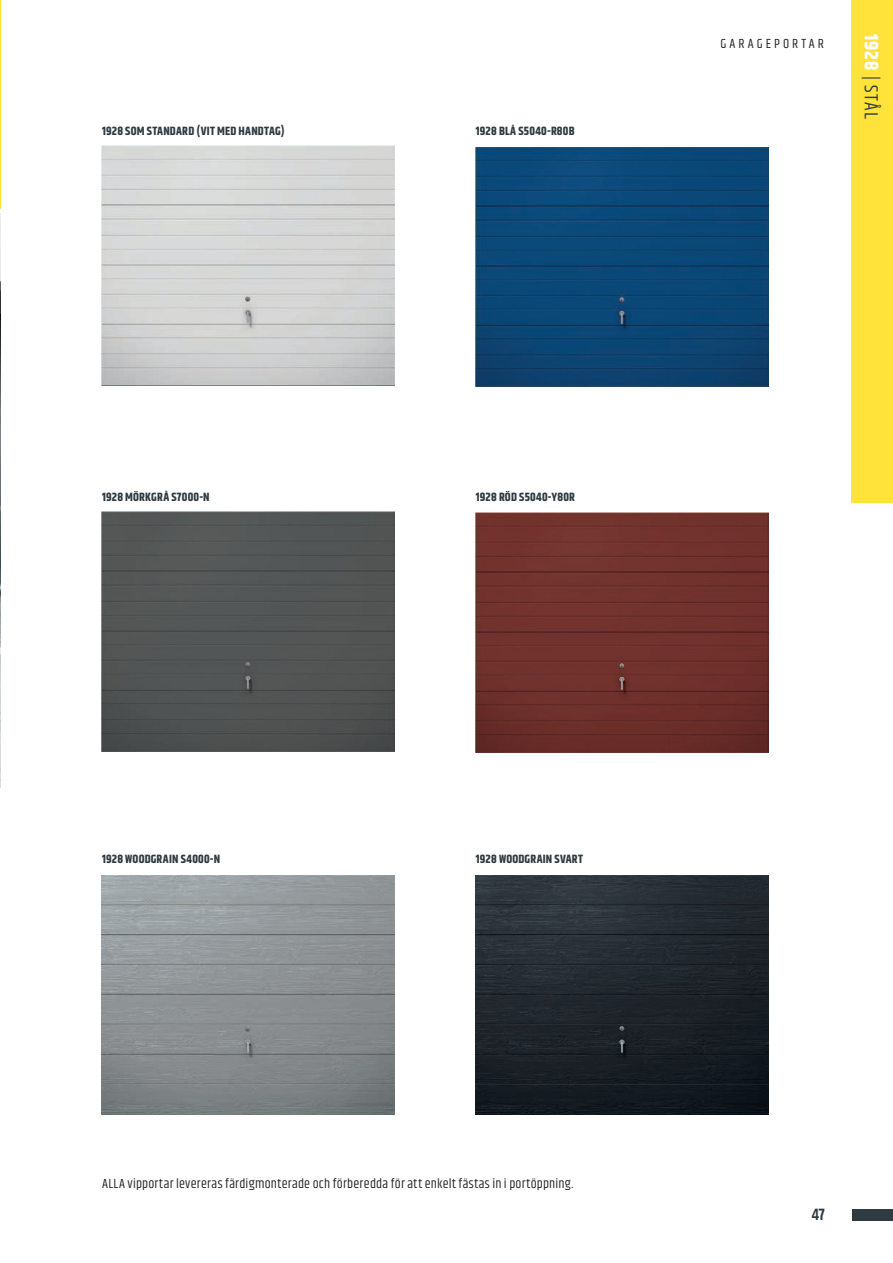
<style>
.page{position:relative;width:893px;height:1263px;background:#fff}
.page>*{position:absolute;margin:0;border:0;box-sizing:border-box;transform-origin:0 0}
.t1{font:19.5px "Khand";color:#2f3b41}
.t2{font:600 16.5px "Khand";color:#2f3b41}
.t3{font:13.5px "Khand";letter-spacing:.025em;color:#231f20}
.t4{font:13.5px "Khand";letter-spacing:.225em;color:#231f20}
.t5{font:700 12px "Khand";letter-spacing:.015em;color:#2f3b41}
.s1{font-weight:700;color:#fff}
</style>
<div class="page">
<div style="left:853px;top:1209px;width:40px;height:11px;background:#2f3b41"></div>
<img style="left:0;top:214px;width:1px;height:574px">
<div style="left:852px;top:0;width:41px;height:503px;background:#ffe23a"></div>
<img style="left:102px;top:146px;width:292px;height:239px">
<img style="left:102px;top:512px;width:292px;height:239px">
<img style="left:102px;top:875px;width:292px;height:240px">
<img style="left:475px;top:875px;width:293px;height:240px">
<img style="left:475px;top:147px;width:293px;height:240px">
<img style="left:475px;top:513px;width:293px;height:239px">
<p class="t5" style="left:102px;top:122px;width:184px">1928 SOM STANDARD (VIT MED HANDTAG)</p>
<p class="t5" style="left:102px;top:488px;width:109px">1928 MÖRKGRÅ S7000-N</p>
<p class="t5" style="left:476px;top:122px;width:100px">1928 BLÅ S5040-R80B</p>
<p class="t5" style="left:476px;top:488px;width:101px">1928 RÖD S5040-Y80R</p>
<p class="t4" style="left:720px;top:36px;width:105px">GARAGEPORTAR</p>
<h1 class="t1" style="left:883px;top:34px;width:86px;rotate:90deg"><span class="s1">1928</span> | STÅL</h1>
<p class="t5" style="left:102px;top:850px;width:120px">1928 WOODGRAIN S4000-N</p>
<p class="t5" style="left:476px;top:850px;width:109px">1928 WOODGRAIN SVART</p>
<p class="t3" style="left:102px;top:1175px;width:473px">ALLA vipportar levereras färdigmonterade och förberedda för att enkelt fästas in i portöppning.</p>
<h2 class="t2" style="left:812px;top:1204px;width:15px">47</h2>
</div>
